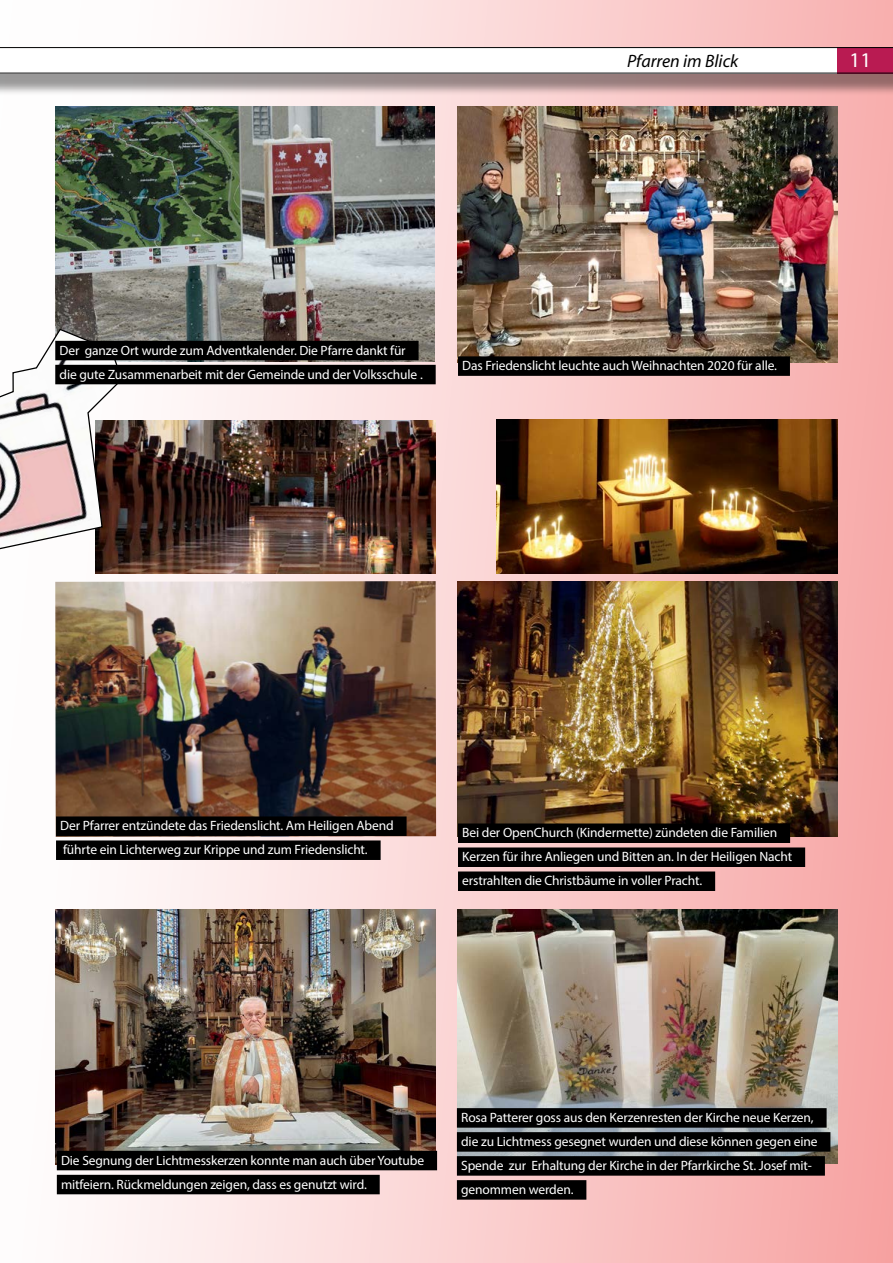
<style>
.page{position:relative;width:893px;height:1263px;background:#fff}
.page>*{position:absolute;margin:0;border:0;box-sizing:border-box;transform-origin:0 0}
.t1{font:21px "Myriad Pro";color:#fff}
.t2{font:italic 18px "Myriad";color:#000}
.t3{font:13.5px/24px "Myriad Pro";letter-spacing:-.01em;color:#fff}
</style>
<div class="page">
<div style="left:0;top:0;width:893px;height:1263px;background:linear-gradient(to right,#fcffff,#f7aaaa)"></div>
<div style="left:0;top:54px;width:893px;height:42px;background:#000;opacity:.4"></div>
<svg style="left:0;top:47px;width:838px;height:26px"></svg>
<div style="left:838px;top:47px;width:55px;height:26px;background:#b91b52"></div>
<img style="left:457px;top:910px;width:381px;height:254px">
<div style="left:457px;top:1108px;width:370px;height:20px;background:#000"></div>
<div style="left:457px;top:1132px;width:373px;height:20px;background:#000"></div>
<div style="left:457px;top:1156px;width:368px;height:20px;background:#000"></div>
<div style="left:457px;top:1180px;width:129px;height:20px;background:#000"></div>
<img style="left:55px;top:106px;width:380px;height:255px">
<img style="left:457px;top:106px;width:381px;height:256px">
<div style="left:458px;top:356px;width:332px;height:20px;background:#000"></div>
<img style="left:55px;top:581px;width:381px;height:256px">
<div style="left:56px;top:816px;width:351px;height:20px;background:#000"></div>
<div style="left:56px;top:840px;width:325px;height:20px;background:#000"></div>
<img style="left:123px;top:420px;width:313px;height:154px">
<img style="left:55px;top:910px;width:381px;height:255px">
<div style="left:57px;top:1151px;width:380px;height:19px;background:#000"></div>
<div style="left:57px;top:1175px;width:323px;height:19px;background:#000"></div>
<img style="left:458px;top:581px;width:379px;height:255px">
<img style="left:496px;top:420px;width:342px;height:154px">
<div style="left:458px;top:823px;width:332px;height:20px;background:#000"></div>
<div style="left:458px;top:847px;width:347px;height:20px;background:#000"></div>
<div style="left:458px;top:871px;width:257px;height:20px;background:#000"></div>
<svg style="left:0;top:328px;width:123px;height:247px"></svg>
<div style="left:55px;top:341px;width:364px;height:19px;background:#000"></div>
<div style="left:55px;top:365px;width:381px;height:19px;background:#000"></div>
<h2 class="t2" style="left:627px;top:52px;width:113px">Pfarren im Blick</h2>
<h1 class="t1" style="left:850px;top:47px;width:23px">11</h1>
<p class="t3" style="left:60px;top:338px;width:365px">Der ganze Ort wurde zum Adventkalender. Die Pfarre dankt für die gute Zusammenarbeit mit der Gemeinde und der Volksschule .</p>
<p class="t3" style="left:462px;top:354px;width:316px">Das Friedenslicht leuchte auch Weihnachten 2020 für alle.</p>
<p class="t3" style="left:60px;top:814px;width:335px">Der Pfarrer entzündete das Friedenslicht. Am Heiligen Abend führte ein Lichterweg zur Krippe und zum Friedenslicht.</p>
<p class="t3" style="left:462px;top:821px;width:331px">Bei der OpenChurch (Kindermette) zündeten die Familien<br>Kerzen für ihre Anliegen und Bitten an. In der Heiligen Nacht erstrahlten die Christbäume in voller Pracht.</p>
<p class="t3" style="left:61px;top:1148px;width:365px">Die Segnung der Lichtmesskerzen konnte man auch über Youtube mitfeiern. Rückmeldungen zeigen, dass es genutzt wird.</p>
<p class="t3" style="left:461px;top:1105px;width:358px">Rosa Patterer goss aus den Kerzenresten der Kirche neue Kerzen, die zu Lichtmess gesegnet wurden und diese können gegen eine Spende zur Erhaltung der Kirche in der Pfarrkirche St. Josef mit&shy;genommen werden.</p>
</div>
